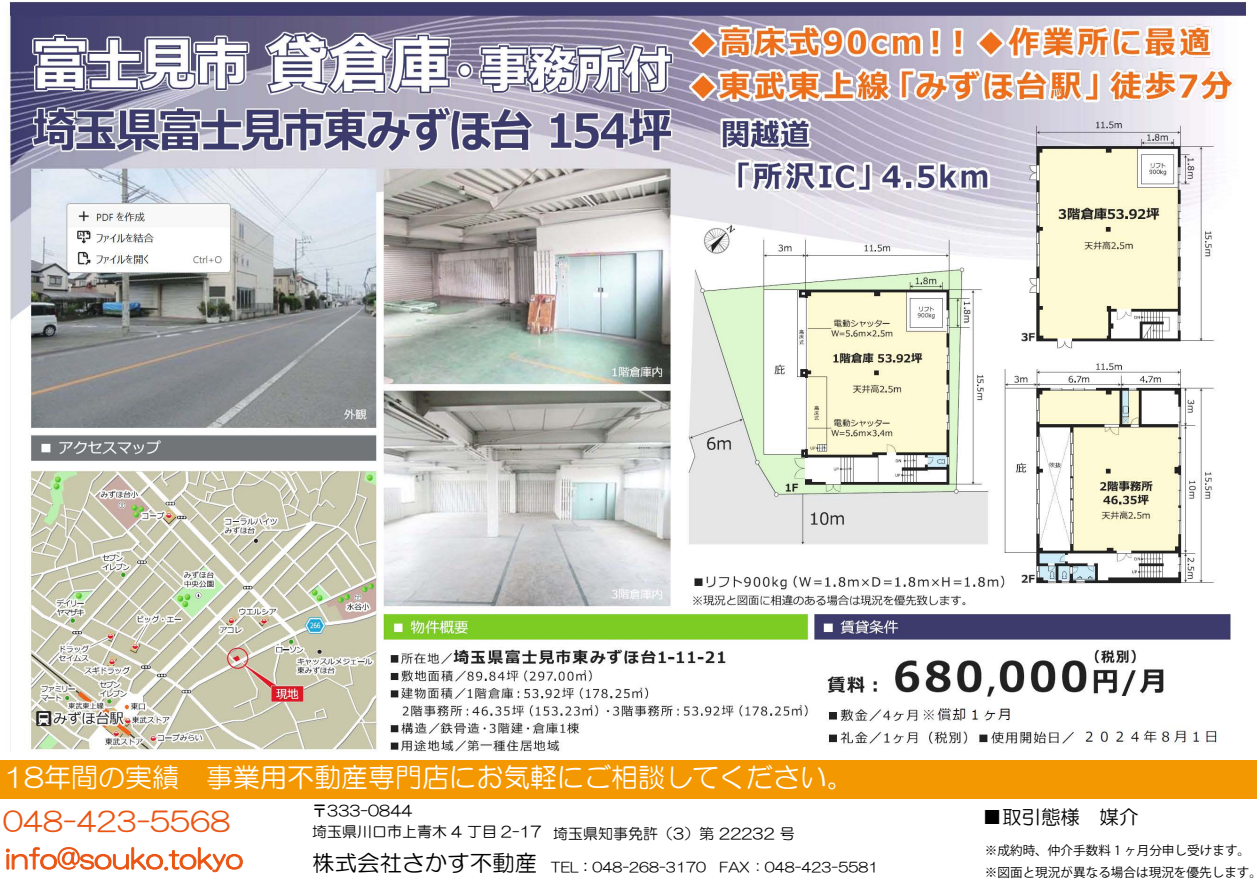
<style>
.page{position:relative;width:1257px;height:888px;background:#fff}
.page>*{position:absolute;margin:0;border:0;box-sizing:border-box;transform-origin:0 0}
.t1{font:27px "HG Maru Gothic MPRO";color:#fff}
.t2{font:27px/37px "HG Maru Gothic MPRO";color:#ea5514}
.t3{font:19.5px "HG Maru Gothic MPRO";color:#000}
.t4{font:15px/21px "HG Maru Gothic MPRO";color:#000}
.t5{font:13.5px "HG Maru Gothic MPRO";color:#000}
.t6{font:12.6px/22px "Koz Go Pr 6 N";color:#000}
.s1{font-size:22.5px}
.s2{font-family:"Koz Go Pr 6 N"}
</style>
<div class="page">
<div style="left:0;top:760px;width:1257px;height:39px;background:#f39800"></div>
<img style="left:9px;top:2px;width:1236px;height:749px">
<h1 class="t1" style="left:4px;top:763px;width:852px">18年間の実績　事業用不動産専門店にお気軽にご相談してください。</h1>
<h1 class="t2" style="left:3px;top:802px;width:242px">048-423-5568 info@souko.tokyo</h1>
<p class="t4" style="left:312px;top:800px;width:231px">〒333-0844<br>埼玉県川口市上青木 4 丁目 2-17</p>
<p class="t5" style="left:312px;top:860px;width:568px"><span class="s1">株式会社さかす不動産</span> TEL<span class="s2">：</span>048-268-3170 FAX ：048-423-5581</p>
<p class="t4" style="left:553px;top:823px;width:243px">埼玉県知事免許（3）第 22232 号</p>
<h2 class="t3" style="left:983px;top:806px;width:157px">■取引態様 媒介</h2>
<p class="t6" style="left:985px;top:839px;width:279px">※成約時、仲介手数料 1 ヶ月分申し受けます。※図面と現況が異なる場合は現況を優先します。</p>
</div>
